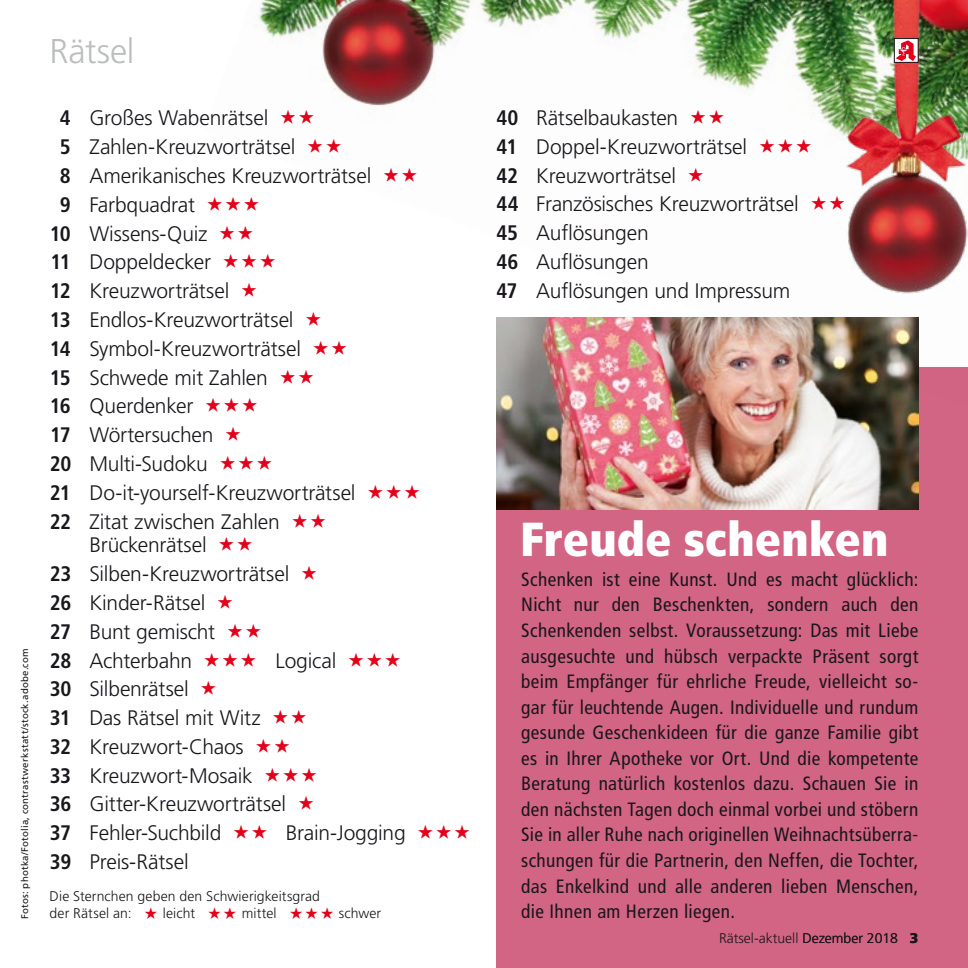
<style>
.page{position:relative;width:968px;height:968px;background:#fff}
.page>*{position:absolute;margin:0;border:0;box-sizing:border-box;transform-origin:0 0}
.t1{font:900 condensed 47.6px "Frutiger LT Std";color:#fff}
.t2{font:300 34.3px "Frutiger LT Std";letter-spacing:-.01em;color:#bbbdbe}
.t3{font:300 21px/28.7px "Frutiger LT Std";letter-spacing:-.01em;color:#1a171c}
.t4{font:condensed 19.25px/25.6px "Frutiger LT Std";letter-spacing:.02em;color:#1a171c;text-align:justify}
.t5{font:300 14px "Frutiger LT Std";letter-spacing:.005em;color:#1a171c}
.t6{font:9.62px "Frutiger LT Std";letter-spacing:.025em;color:#1a171c}
.s1{font-weight:700;font-stretch:condensed}
.s2{font-weight:900}
</style>
<div class="page">
<img style="left:255px;top:0;width:664px;height:367px">
<div style="left:496px;top:367px;width:471px;height:600px;background:#d26484"></div>
<img style="left:496px;top:317px;width:422px;height:192px">
<img style="left:268px;top:0;width:193px;height:129px">
<img style="left:788px;top:0;width:179px;height:315px">
<svg style="left:896px;top:40px;width:20px;height:21px"></svg>
<div style="left:894px;top:38px;width:24px;height:25px;border:1px solid #1a171c"></div>
<svg style="left:691px;top:109px;width:32px;height:14px"></svg>
<svg style="left:759px;top:138px;width:51px;height:14px"></svg>
<svg style="left:688px;top:167px;width:15px;height:14px"></svg>
<svg style="left:811px;top:196px;width:33px;height:14px"></svg>
<svg style="left:281px;top:110px;width:33px;height:14px"></svg>
<svg style="left:308px;top:139px;width:33px;height:14px"></svg>
<svg style="left:384px;top:168px;width:33px;height:13px"></svg>
<svg style="left:255px;top:196px;width:4px;height:14px"></svg>
<svg style="left:255px;top:254px;width:20px;height:14px"></svg>
<svg style="left:255px;top:283px;width:1px;height:14px"></svg>
<svg style="left:306px;top:311px;width:15px;height:14px"></svg>
<svg style="left:314px;top:340px;width:32px;height:14px"></svg>
<p class="t6" style="left:19px;top:918px;width:272px;rotate:-90deg">Fotos: photka/Fotolia, contrastwerkstatt/stock.adobe.com</p>
<h2 class="t2" style="left:50px;top:31px;width:86px">Rätsel</h2>
<p class="t3" style="left:60px;top:104px;width:210px"><span class="s1">4</span> Großes Wabenrätsel</p>
<p class="t3" style="left:60px;top:133px;width:237px"><span class="s1">5</span> Zahlen-Kreuzworträtsel</p>
<p class="t3" style="left:60px;top:162px;width:313px"><span class="s1">8</span> Amerikanisches Kreuzworträtsel</p>
<p class="t3" style="left:60px;top:190px;width:137px"><span class="s1">9</span> Farbquadrat</p>
<p class="t3" style="left:50px;top:219px;width:159px"><span class="s1">10</span> Wissens-Quiz</p>
<p class="t3" style="left:50px;top:248px;width:162px"><span class="s1">11</span> Doppeldecker</p>
<p class="t3" style="left:50px;top:277px;width:181px"><span class="s1">12</span> Kreuzworträtsel</p>
<p class="t3" style="left:50px;top:305px;width:245px"><span class="s1">13</span> Endlos-Kreuzworträtsel</p>
<p class="t3" style="left:50px;top:334px;width:252px"><span class="s1">14</span> Symbol-Kreuzworträtsel</p>
<p class="t3" style="left:50px;top:363px;width:219px"><span class="s1">15</span> Schwede mit Zahlen</p>
<p class="t3" style="left:50px;top:392px;width:145px"><span class="s1">16</span> Querdenker</p>
<p class="t3" style="left:50px;top:421px;width:165px"><span class="s1">17</span> Wörtersuchen</p>
<p class="t3" style="left:50px;top:449px;width:160px"><span class="s1">20</span> Multi-Sudoku</p>
<p class="t3" style="left:50px;top:478px;width:307px"><span class="s1">21</span> Do-it-yourself-Kreuzworträtsel</p>
<p class="t3" style="left:50px;top:507px;width:232px"><span class="s1">22</span> Zitat zwischen Zahlen</p>
<p class="t3" style="left:50px;top:531px;width:241px;text-indent:40px">Brückenrätsel<br><span class="s1">23</span> Silben-Kreuzworträtsel<br><span class="s1">26</span> Kinder-Rätsel<br><span class="s1">27</span> Bunt gemischt<br><span class="s1">28</span> Achterbahn</p>
<p class="t3" style="left:275px;top:646px;width:62px">Logical</p>
<p class="t3" style="left:50px;top:675px;width:238px"><span class="s1">30</span> Silbenrätsel<br><span class="s1">31</span> Das Rätsel mit Witz<br><span class="s1">32</span> Kreuzwort-Chaos<br><span class="s1">33</span> Kreuzwort-Mosaik<br><span class="s1">36</span> Gitter-Kreuzworträtsel<br><span class="s1">37</span> Fehler-Suchbild</p>
<p class="t3" style="left:286px;top:818px;width:121px">Brain-Jogging</p>
<p class="t3" style="left:50px;top:847px;width:140px"><span class="s1">39</span> Preis-Rätsel</p>
<p class="t5" style="left:50px;top:888px;width:272px">Die Sternchen geben den Schwierigkeitsgrad</p>
<p class="t5" style="left:50px;top:905px;width:83px">der Rätsel an:</p>
<p class="t5" style="left:163px;top:905px;width:34px">leicht</p>
<p class="t5" style="left:242px;top:905px;width:36px">mittel</p>
<p class="t5" style="left:339px;top:905px;width:44px">schwer</p>
<p class="t3" style="left:496px;top:104px;width:304px"><span class="s1">40</span> Rätselbaukasten<br><span class="s1">41</span> Doppel-Kreuzworträtsel<br><span class="s1">42</span> Kreuzworträtsel<br><span class="s1">44</span> Französisches Kreuzworträtsel<br><span class="s1">45</span> Auflösungen<br><span class="s1">46</span> Auflösungen<br><span class="s1">47</span> Auflösungen und Impressum</p>
<h1 class="t1" style="left:520px;top:510px;width:369px">Freude schenken</h1>
<p class="t4" style="left:521px;top:566px;width:398px">Schenken ist eine Kunst. Und es macht glücklich:<br>Nicht nur den Beschenkten, sondern auch den Schenkenden selbst. Voraussetzung: Das mit Liebe ausgesuchte und hübsch verpackte Präsent sorgt beim Empfänger für ehrliche Freude, vielleicht so&shy;gar für leuchtende Augen. Individuelle und rundum gesunde Geschenkideen für die ganze Familie gibt es in Ihrer Apotheke vor Ort. Und die kompetente Beratung natürlich kostenlos dazu. Schauen Sie in den nächsten Tagen doch einmal vorbei und stöbern Sie in aller Ruhe nach originellen Weihnachtsüberra&shy;schungen für die Partnerin, den Neffen, die Tochter, das Enkelkind und alle anderen lieben Menschen, die Ihnen am Herzen liegen.</p>
<p class="t5" style="left:719px;top:930px;width:201px">Rätsel-aktuell Dezember 2018 <span class="s2">3</span></p>
</div>
